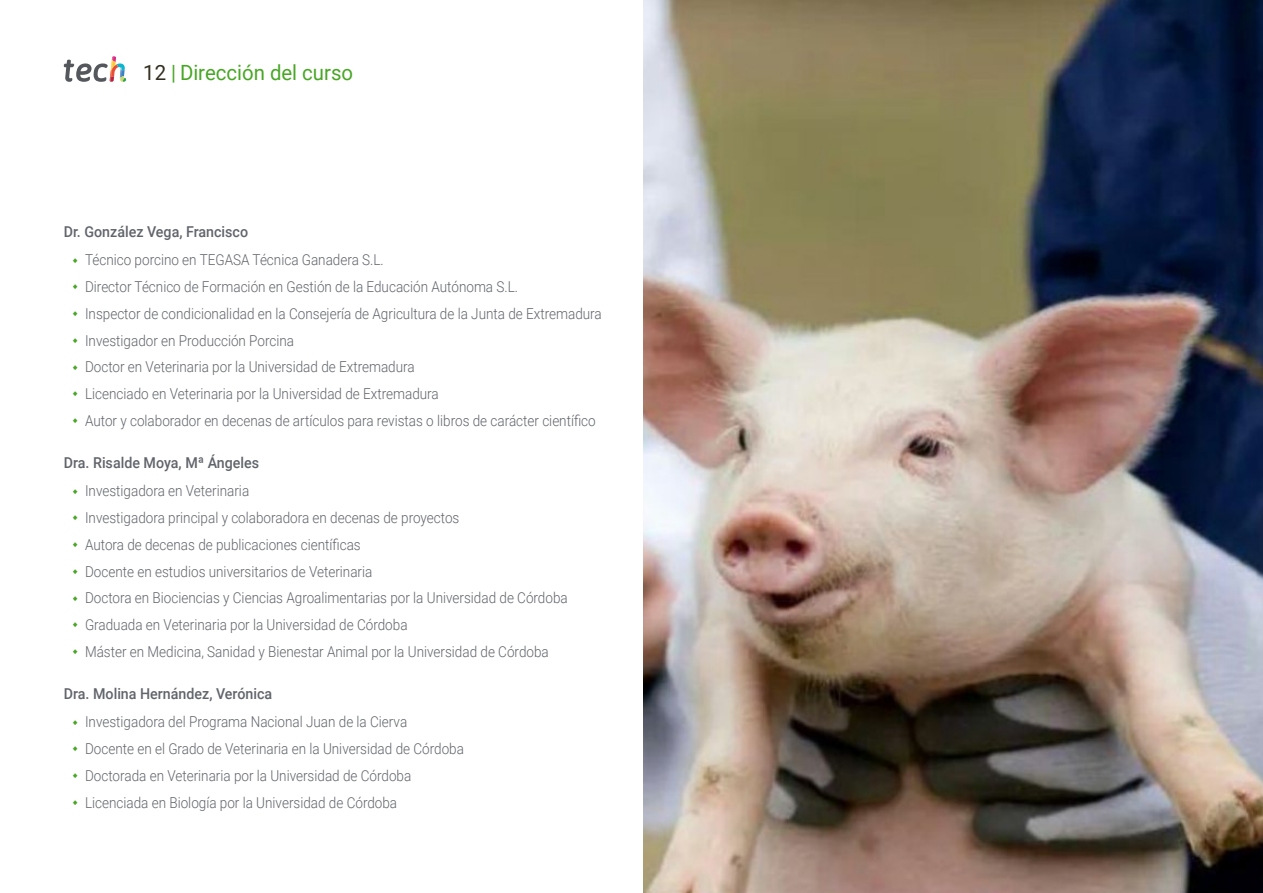
<style>
.page{position:relative;width:1263px;height:893px;background:#fff}
.page>*{position:absolute;margin:0;border:0;box-sizing:border-box;transform-origin:0 0}
.t1{font:21px "Roboto";color:#48a625}
.t2{font:300 15px/26.7px "Roboto";color:#61646a;scale:.9 1}
.t3{font:500 15px "Roboto";color:#61646a;scale:.95 1}
.s1{color:#312e20}
</style>
<div class="page">
<img style="left:643px;top:0;width:620px;height:893px">
<svg style="left:64px;top:56px;width:62px;height:26px"></svg>
<h1 class="t1" style="left:143px;top:57px;width:211px"><span class="s1">12</span> | Dirección del curso</h1>
<p class="t3" style="left:64px;top:221px;width:196px">Dr. González Vega, Francisco</p>
<p class="t2" style="left:85px;top:246px;width:576px">Técnico porcino en TEGASA Técnica Ganadera S.L.<br>Director Técnico de Formación en Gestión de la Educación Autónoma S.L.<br>Inspector de condicionalidad en la Consejería de Agricultura de la Junta de Extremadura Investigador en Producción Porcina<br>Doctor en Veterinaria por la Universidad de Extremadura<br>Licenciado en Veterinaria por la Universidad de Extremadura<br>Autor y colaborador en decenas de artículos para revistas o libros de carácter científico</p>
<p class="t3" style="left:64px;top:452px;width:207px">Dra. Risalde Moya, Mª Ángeles</p>
<p class="t2" style="left:85px;top:477px;width:538px">Investigadora en Veterinaria<br>Investigadora principal y colaboradora en decenas de proyectos<br>Autora de decenas de publicaciones científicas<br>Docente en estudios universitarios de Veterinaria<br>Doctora en Biociencias y Ciencias Agroalimentarias por la Universidad de Córdoba Graduada en Veterinaria por la Universidad de Córdoba<br>Máster en Medicina, Sanidad y Bienestar Animal por la Universidad de Córdoba</p>
<p class="t3" style="left:64px;top:683px;width:221px">Dra. Molina Hernández, Verónica</p>
<p class="t2" style="left:85px;top:708px;width:422px">Investigadora del Programa Nacional Juan de la Cierva<br>Docente en el Grado de Veterinaria en la Universidad de Córdoba Doctorada en Veterinaria por la Universidad de Córdoba Licenciada en Biología por la Universidad de Córdoba</p>
</div>
